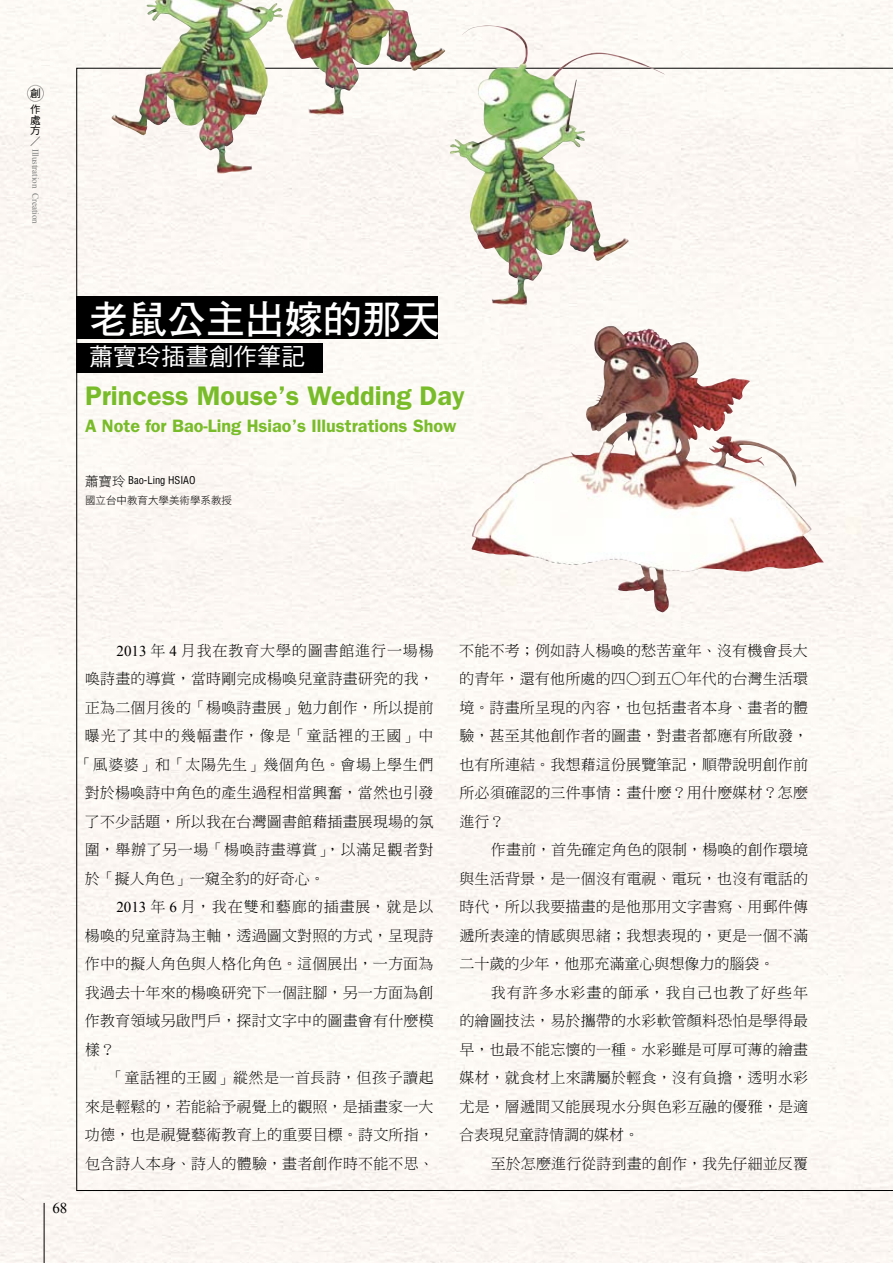
<style>
.page{position:relative;width:893px;height:1263px;background:#fcf8f3}
.page>*{position:absolute;margin:0;border:0;box-sizing:border-box;transform-origin:0 0}
.t1{font:39px "DF Hei Std W7";color:#fff}
.t2{font:600 27px "Franklin Gothic";color:#79bc29}
.t3{font:24px "DF Hei Std W5";color:#fff}
.t4{font:600 18px "Franklin Gothic";color:#79bc29}
.t5{font:15px "DF Ming Std W3";letter-spacing:.01em;color:#000}
.t6{font:15px "DF Ming Std W3";letter-spacing:.065em;color:#000}
.t7{font:15px "DF Ming Std W3";letter-spacing:.035em;color:#000}
.t8{font:15px "DF Ming Std W3";letter-spacing:.04em;color:#000}
.t9{font:15px "DF Ming Std W3";letter-spacing:.055em;color:#000}
.t10{font:15px "Times New Roman";color:#000}
.t11{font:10.5px/19.5px "DF Hei Std W3";color:#000}
.t12{font:10.5px/10.5px "DF Hei Std W5";color:#000;text-align:justify}
.t13{font:9px "Times New Roman";color:#7b7d7c}
.s1{font-family:"DF Ming Std W3"}
.s2{font-size:13.5px}
.s3{font-family:"Helvetica";font-stretch:condensed}
.s4{font-family:"Times New Roman"}
</style>
<div class="page">
<div style="left:76px;top:68px;width:817px;height:1123px;background:#fcf8f4"></div>
<img style="left:471px;top:327px;width:156px;height:234px">
<div style="left:77px;top:296px;width:361px;height:43px;background:#000"></div>
<div style="left:77px;top:343px;width:246px;height:29px;background:#000"></div>
<img style="left:155px;top:0;width:291px;height:115px">
<img style="left:450px;top:25px;width:92px;height:280px">
<hr style="left:44px;top:1203px;width:1px;height:60px;background:#000">
<div style="left:27px;top:85px;width:17px;height:17px;border:1px solid #000;border-radius:50%"></div>
<p class="t12" style="left:30px;top:88px;width:12px">創</p>
<p class="t12" style="left:30px;top:104px;width:12px">作處方<span class="s1">／</span></p>
<p class="t13" style="left:42px;top:149px;width:76px;rotate:90deg">Illustration Creation</p>
<p class="t1" style="left:89px;top:298px;width:353px">老鼠公主出嫁的那天</p>
<p class="t3" style="left:89px;top:344px;width:218px">蕭寶玲插畫創作筆記</p>
<p class="t2" style="left:85px;top:380px;width:381px">Princess Mouse’s Wedding Day</p>
<p class="t4" style="left:85px;top:415px;width:373px">A Note for Bao-Ling Hsiao’s Illustrations Show</p>
<p class="t11" style="left:85px;top:471px;width:149px"><span class="s2">蕭寶玲</span> <span class="s3">Bao-Ling HSIAO<br></span>國立台中教育大學美術學系教授</p>
<p class="t10" style="left:52px;top:1198px;width:16px">68</p>
<p class="t9" style="left:117px;top:642px;width:319px"><span class="s4">2013</span> 年 <span class="s4">4</span> 月我在教育大學的圖書館進行一場楊</p>
<p class="t5" style="left:85px;top:671px;width:350px">喚詩畫的導賞，當時剛完成楊喚兒童詩畫研究的我，</p>
<p class="t5" style="left:85px;top:699px;width:350px">正為二個月後的「楊喚詩畫展」勉力創作，所以提前</p>
<p class="t6" style="left:85px;top:728px;width:350px">曝光了其中的幾幅畫作，像是「童話裡的王國」中</p>
<p class="t7" style="left:77px;top:756px;width:358px">「風婆婆」和「太陽先生」幾個角色。會場上學生們</p>
<p class="t5" style="left:85px;top:785px;width:350px">對於楊喚詩中角色的產生過程相當興奮，當然也引發</p>
<p class="t5" style="left:85px;top:813px;width:350px">了不少話題，所以我在台灣圖書館藉插畫展現場的氛</p>
<p class="t8" style="left:85px;top:842px;width:350px">圍，舉辦了另一場「楊喚詩畫導賞」，以滿足觀者對</p>
<p class="t5" style="left:85px;top:870px;width:241px">於「擬人角色」一窺全豹的好奇心。</p>
<p class="t6" style="left:116px;top:899px;width:319px"><span class="s4">2013</span> 年 <span class="s4">6</span> 月，我在雙和藝廊的插畫展，就是以</p>
<p class="t5" style="left:85px;top:927px;width:350px">楊喚的兒童詩為主軸，透過圖文對照的方式，呈現詩</p>
<p class="t5" style="left:85px;top:956px;width:350px">作中的擬人角色與人格化角色。這個展出，一方面為</p>
<p class="t5" style="left:85px;top:984px;width:350px">我過去十年來的楊喚研究下一個註腳，另一方面為創</p>
<p class="t5" style="left:85px;top:1013px;width:350px">作教育領域另啟門戶，探討文字中的圖畫會有什麼模</p>
<p class="t5" style="left:85px;top:1041px;width:31px">樣？</p>
<p class="t7" style="left:109px;top:1070px;width:326px">「童話裡的王國」縱然是一首長詩，但孩子讀起</p>
<p class="t5" style="left:85px;top:1098px;width:350px">來是輕鬆的，若能給予視覺上的觀照，是插畫家一大</p>
<p class="t5" style="left:85px;top:1127px;width:350px">功德，也是視覺藝術教育上的重要目標。詩文所指，</p>
<p class="t5" style="left:85px;top:1155px;width:350px">包含詩人本身、詩人的體驗，畫者創作時不能不思、</p>
<p class="t5" style="left:459px;top:642px;width:350px">不能不考；例如詩人楊喚的愁苦童年、沒有機會長大</p>
<p class="t5" style="left:459px;top:671px;width:350px">的青年，還有他所處的四○到五○年代的台灣生活環</p>
<p class="t5" style="left:459px;top:699px;width:350px">境。詩畫所呈現的內容，也包括畫者本身、畫者的體</p>
<p class="t5" style="left:459px;top:728px;width:350px">驗，甚至其他創作者的圖畫，對畫者都應有所啟發，</p>
<p class="t5" style="left:459px;top:756px;width:350px">也有所連結。我想藉這份展覽筆記，順帶說明創作前</p>
<p class="t5" style="left:459px;top:785px;width:350px">所必須確認的三件事情：畫什麼？用什麼媒材？怎麼</p>
<p class="t5" style="left:459px;top:813px;width:46px">進行？</p>
<p class="t5" style="left:491px;top:842px;width:319px">作畫前，首先確定角色的限制，楊喚的創作環境</p>
<p class="t5" style="left:459px;top:870px;width:350px">與生活背景，是一個沒有電視、電玩，也沒有電話的</p>
<p class="t5" style="left:459px;top:899px;width:350px">時代，所以我要描畫的是他那用文字書寫、用郵件傳</p>
<p class="t5" style="left:459px;top:927px;width:350px">遞所表達的情感與思緒；我想表現的，更是一個不滿</p>
<p class="t5" style="left:459px;top:956px;width:316px">二十歲的少年，他那充滿童心與想像力的腦袋。</p>
<p class="t6" style="left:491px;top:984px;width:319px">我有許多水彩畫的師承，我自己也教了好些年</p>
<p class="t5" style="left:459px;top:1013px;width:350px">的繪圖技法，易於攜帶的水彩軟管顏料恐怕是學得最</p>
<p class="t5" style="left:460px;top:1041px;width:350px">早，也最不能忘懷的一種。水彩雖是可厚可薄的繪畫</p>
<p class="t5" style="left:459px;top:1070px;width:350px">媒材，就食材上來講屬於輕食，沒有負擔，透明水彩</p>
<p class="t5" style="left:460px;top:1098px;width:350px">尤是，層遞間又能展現水分與色彩互融的優雅，是適</p>
<p class="t5" style="left:459px;top:1127px;width:181px">合表現兒童詩情調的媒材。</p>
<p class="t5" style="left:491px;top:1155px;width:319px">至於怎麼進行從詩到畫的創作，我先仔細並反覆</p>
</div>
